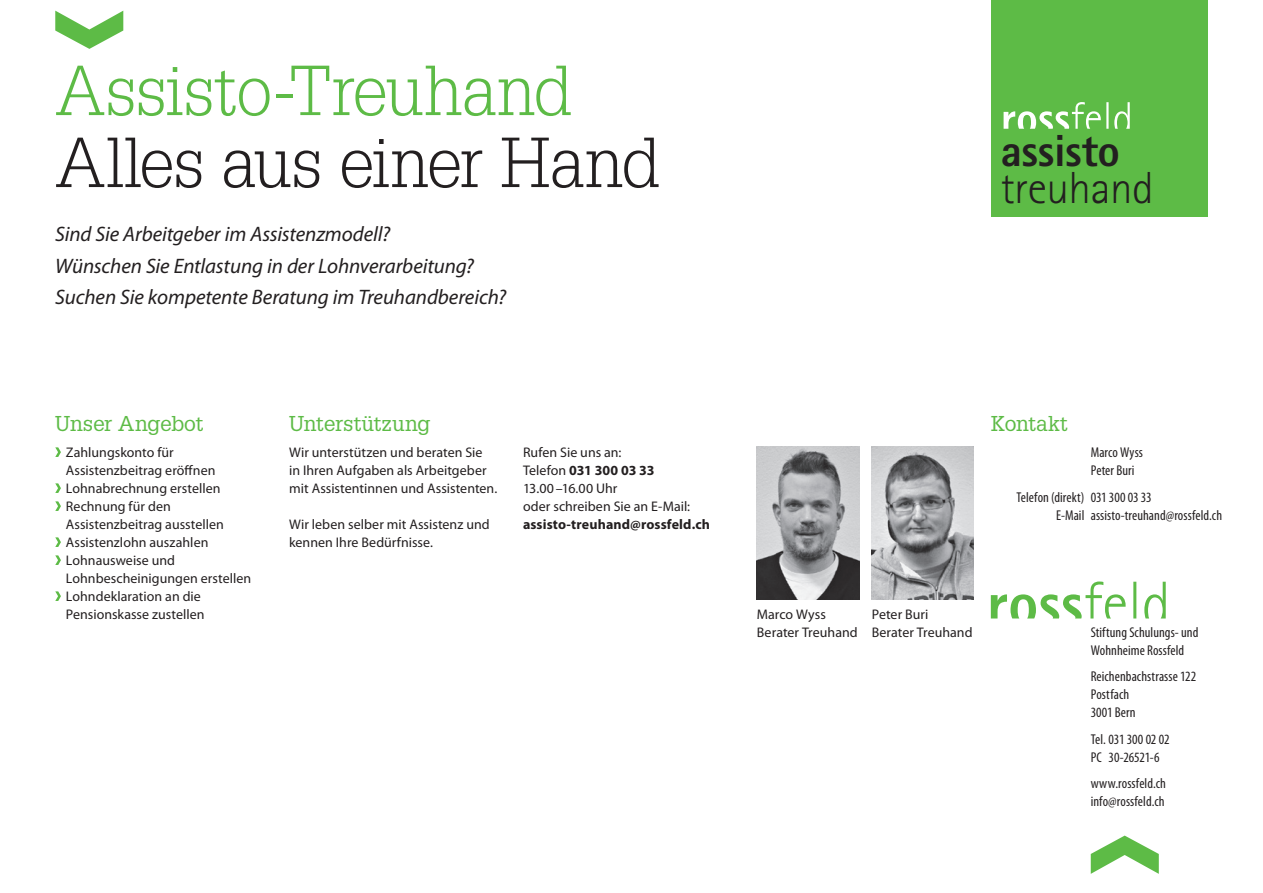
<style>
.page{position:relative;width:1263px;height:893px;background:#fff}
.page>*{position:absolute;margin:0;border:0;box-sizing:border-box;transform-origin:0 0}
.t1{font:300 69px "Glypha";letter-spacing:-.005em;color:#231f20}
.t2{font:300 69px "Glypha";letter-spacing:-.005em;color:#5dbb46}
.t3{font:300 45px "Rotis Sans Serif";letter-spacing:-.01em;color:#231f20}
.t4{font:800 45px "Rotis Sans Serif";letter-spacing:-.01em;color:#231f20}
.t5{font:italic 21px/31.7px "Myriad Pro";letter-spacing:-.005em;color:#231f20}
.t6{font:21px "Glypha";letter-spacing:-.01em;color:#5dbb46}
.t7{font:condensed 14.25px/18px "Myriad Pro";letter-spacing:.005em;color:#231f20}
.t8{font:13.95px/18px "Myriad Pro";letter-spacing:.005em;color:#231f20}
.t9{font:700 13.95px "Myriad Pro";letter-spacing:.01em;color:#231f20}
.s1{font-weight:700}
</style>
<div class="page">
<div style="left:991px;top:0;width:217px;height:217px;background:#5dbb46"></div>
<svg style="left:55px;top:447px;width:6px;height:10px"></svg>
<svg style="left:55px;top:483px;width:6px;height:10px"></svg>
<svg style="left:55px;top:501px;width:6px;height:10px"></svg>
<svg style="left:55px;top:537px;width:6px;height:10px"></svg>
<svg style="left:55px;top:555px;width:6px;height:10px"></svg>
<svg style="left:55px;top:591px;width:6px;height:10px"></svg>
<svg style="left:55px;top:11px;width:68px;height:38px"></svg>
<svg style="left:1091px;top:836px;width:68px;height:38px"></svg>
<svg style="left:991px;top:581px;width:175px;height:37px"></svg>
<img style="left:757px;top:446px;width:102px;height:154px">
<img style="left:872px;top:446px;width:102px;height:154px">
<svg style="left:1003px;top:102px;width:127px;height:27px"></svg>
<h1 class="t2" style="left:55px;top:52px;width:518px">Assisto-Treuhand</h1>
<h1 class="t1" style="left:55px;top:124px;width:606px">Alles aus einer Hand</h1>
<h3 class="t5" style="left:55px;top:219px;width:452px">Sind Sie Arbeitgeber im Assistenzmodell?<br>Wünschen Sie Entlastung in der Lohnverarbeitung?<br>Suchen Sie kompetente Beratung im Treuhandbereich?</h3>
<h2 class="t4" style="left:1000px;top:122px;width:121px">assisto</h2>
<h2 class="t3" style="left:1000px;top:162px;width:155px">treuhand</h2>
<h3 class="t6" style="left:55px;top:411px;width:150px">Unser Angebot</h3>
<h3 class="t6" style="left:289px;top:411px;width:143px">Unterstützung</h3>
<h3 class="t6" style="left:991px;top:411px;width:79px">Kontakt</h3>
<p class="t8" style="left:289px;top:444px;width:210px">Wir unterstützen und beraten Sie<br>in Ihren Aufgaben als Arbeitgeber mit Assistentinnen und Assistenten.</p>
<p class="t8" style="left:289px;top:516px;width:202px">Wir leben selber mit Assistenz und kennen Ihre Bedürfnisse.</p>
<p class="t8" style="left:523px;top:444px;width:169px">Rufen Sie uns an:<br>Telefon <span class="s1">031 300 03 33<br></span>13.00–16.00 Uhr<br>oder schreiben Sie an E-Mail:</p>
<p class="t9" style="left:523px;top:516px;width:189px">assisto-treuhand@rossfeld.ch</p>
<p class="t8" style="left:66px;top:444px;width:187px">Zahlungskonto für<br>Assistenzbeitrag eröffnen<br>Lohnabrechnung erstellen<br>Rechnung für den<br>Assistenzbeitrag ausstellen<br>Assistenzlohn auszahlen<br>Lohnausweise und<br>Lohnbescheinigungen erstellen<br>Lohndeklaration an die<br>Pensionskasse zustellen</p>
<p class="t7" style="left:1091px;top:444px;width:54px">Marco Wyss<br>Peter Buri</p>
<p class="t7" style="left:1056px;top:488px;width:168px;text-indent:-40px">Telefon (direkt) 031 300 03 33<br>E-Mail assisto-treuhand@rossfeld.ch</p>
<p class="t8" style="left:757px;top:605px;width:102px">Marco Wyss<br>Berater Treuhand</p>
<p class="t8" style="left:872px;top:605px;width:102px">Peter Buri<br>Berater Treuhand</p>
<p class="t7" style="left:1091px;top:623px;width:109px">Stiftung Schulungs- und<br>Wohnheime Rossfeld</p>
<p class="t7" style="left:1091px;top:668px;width:107px">Reichenbachstrasse 122<br>Postfach<br>3001 Bern</p>
<p class="t7" style="left:1091px;top:730px;width:80px">Tel. 031 300 02 02<br>PC 30-26521-6</p>
<p class="t7" style="left:1091px;top:775px;width:77px">www.rossfeld.ch info@rossfeld.ch</p>
</div>
